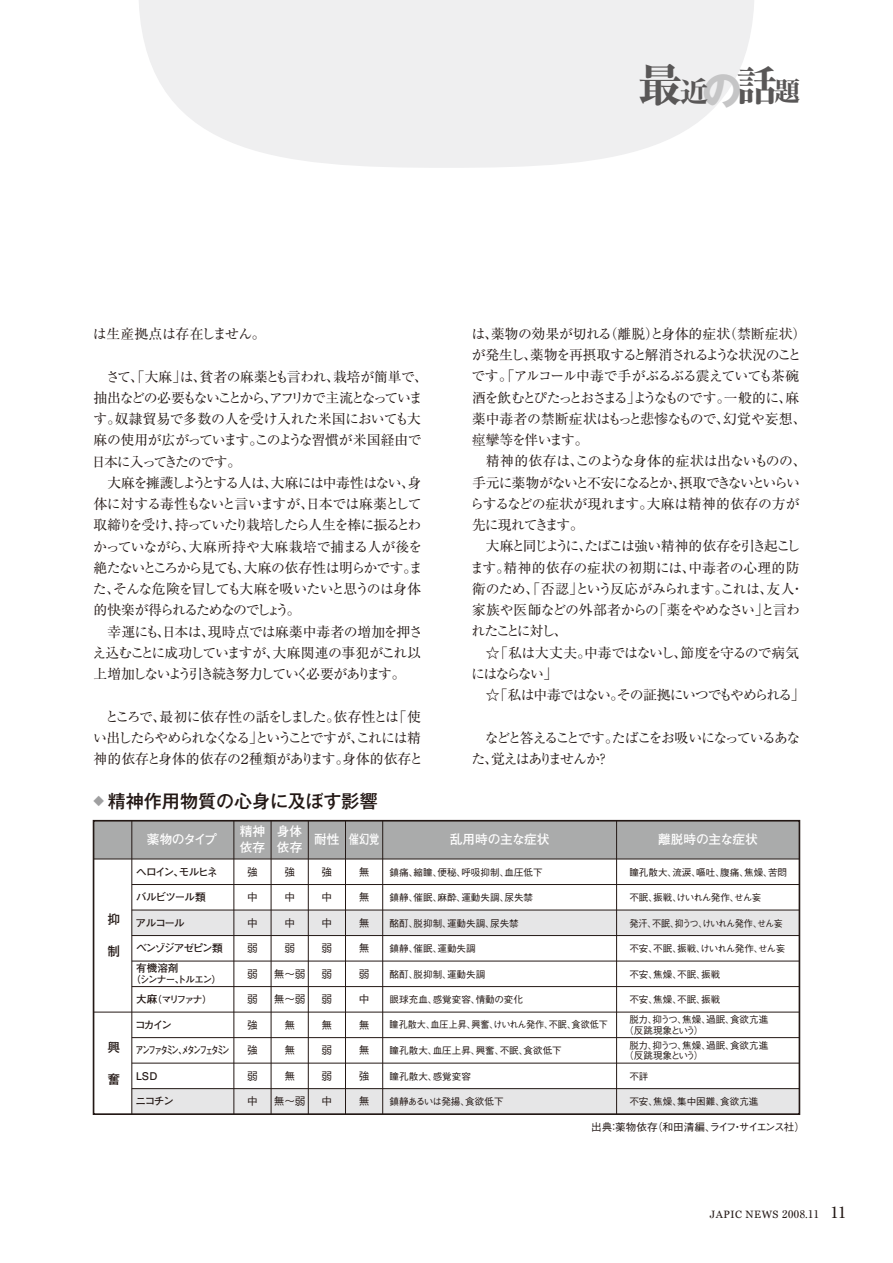
<style>
.page{position:relative;width:893px;height:1263px;background:#fff}
.page>*{position:absolute;margin:0;border:0;box-sizing:border-box;transform-origin:0 0}
.t1{font:800 44.85px "Ryumin Pro";color:#595757}
.t2{font:500 18px "Gothic MB101 Pro";color:#231815}
.t3{font:13.8px/21.3px "Ryumin Pro";letter-spacing:-.065em;color:#231815}
.t4{font:13.8px/21.3px "Ryumin Pro";letter-spacing:-.045em;color:#231815}
.t5{font:13.8px/21.3px "Ryumin Pro";letter-spacing:-.09em;color:#231815}
.t6{font:13.8px/21.3px "Ryumin Pro";letter-spacing:-.11em;color:#231815}
.t7{font:13.8px "Ryumin Pro";letter-spacing:-.025em;color:#231815}
.t8{font:700 12.75px/15.9px "Futo Go B101 Pro";letter-spacing:-.01em;color:#fff}
.t9{font:700 12.75px "Futo Go B101 Pro";color:#231815}
.t10{font:500 10.65px "Gothic BBB Pro";letter-spacing:-.05em;color:#231815}
.t11{font:700 10.65px "Futo Go B101 Pro";letter-spacing:-.125em;color:#231815}
.t12{font:10.65px "Georgia";letter-spacing:.05em;color:#231815}
.t13{font:700 10.65px "Futo Go B101 Pro";letter-spacing:-.215em;color:#231815;scale:.7 1}
.t14{font:700 10.65px/20.2px "Futo Go B101 Pro";letter-spacing:-.08em;color:#231815}
.t15{font:700 10.65px "Futo Go B101 Pro";letter-spacing:-.085em;color:#231815}
.t16{font:500 9.6px/10.6px "Gothic BBB Pro";color:#231815}
.t17{font:500 9.6px "Gothic BBB Pro";letter-spacing:-.055em;color:#231815}
.t18{font:500 9.6px "Gothic BBB Pro";color:#231815;scale:.95 1}
.t19{font:500 9.6px "Gothic BBB Pro";letter-spacing:-.1em;color:#231815;scale:.95 1}
.t20{font:700 9.6px/20.1px "Futo Go B101 Pro";letter-spacing:-.14em;color:#231815;text-align:center}
.t21{font:500 9.6px "Gothic BBB Pro";letter-spacing:-.035em;color:#231815}
.s1{font-size:28.8px}
.s2{font-size:40.95px}
.s3{font-size:26.4px}
.s4{font-size:10.65px;color:#9f9fa0}
.s5{font-size:10.65px}
.s6{font-family:"Ryumin Pro";font-weight:500}
.s7{font-family:"Ryumin Pro";font-weight:500;font-size:15.45px}
</style>
<div class="page">
<div style="left:94px;top:821px;width:705px;height:38px;background:#aaabab"></div>
<div style="left:132px;top:910px;width:667px;height:25px;background:#e6e6e7"></div>
<div style="left:132px;top:1089px;width:667px;height:25px;background:#e6e6e7"></div>
<svg style="left:139px;top:0;width:615px;height:168px;fill:#efeff0"></svg>
<div style="left:93px;top:820px;width:707px;height:295px;border:2px solid #231815"></div>
<hr style="left:94px;top:858px;width:705px;height:1px;background:#231815">
<hr style="left:132px;top:884px;width:667px;height:1px;background:#231815">
<hr style="left:132px;top:910px;width:667px;height:1px;background:#231815">
<hr style="left:132px;top:935px;width:667px;height:1px;background:#231815">
<hr style="left:132px;top:961px;width:667px;height:1px;background:#231815">
<hr style="left:132px;top:986px;width:667px;height:1px;background:#231815">
<hr style="left:94px;top:1012px;width:705px;height:1px;background:#231815">
<hr style="left:132px;top:1037px;width:667px;height:1px;background:#231815">
<hr style="left:132px;top:1063px;width:667px;height:1px;background:#231815">
<hr style="left:132px;top:1088px;width:667px;height:1px;background:#231815">
<hr style="left:131px;top:821px;width:1px;height:293px;background:#231815">
<hr style="left:233px;top:821px;width:1px;height:293px;background:#231815">
<hr style="left:271px;top:821px;width:1px;height:293px;background:#231815">
<hr style="left:308px;top:821px;width:1px;height:293px;background:#231815">
<hr style="left:345px;top:821px;width:1px;height:293px;background:#231815">
<hr style="left:382px;top:821px;width:1px;height:293px;background:#231815">
<hr style="left:616px;top:821px;width:1px;height:293px;background:#231815">
<h1 class="t1" style="left:638px;top:50px;width:163px">最<span class="s1">近</span><sub>の</sub><span class="s2">話</span><span class="s3">題</span></h1>
<p class="t7" style="left:93px;top:323px;width:174px">は生産拠点は存在しません。</p>
<p class="t3" style="left:92px;top:365px;width:338px;text-indent:14px">さて、「大麻」は、貧者の麻薬とも言われ、栽培が簡単で、抽出などの必要もないことから、アフリカで主流となっています。奴隷貿易で多数の人を受け入れた米国においても大麻の使用が広がっています。このような習慣が米国経由で日本に入ってきたのです。</p>
<p class="t3" style="left:93px;top:471px;width:331px;text-align:justify;text-indent:14px">大麻を擁護しようとする人は、大麻には中毒性はない、身体に対する毒性もないと言いますが、日本では麻薬として取締りを受け、持っていたり栽培したら人生を棒に振るとわかっていながら、大麻所持や大麻栽培で捕まる人が後を絶たないところから見ても、大麻の依存性は明らかです。また、そんな危険を冒しても大麻を吸いたいと思うのは身体的快楽が得られるためなのでしょう。</p>
<p class="t3" style="left:92px;top:620px;width:332px;text-indent:15px">幸運にも、日本は、現時点では麻薬中毒者の増加を押さえ込むことに成功していますが、大麻関連の事犯がこれ以上増加しないよう引き続き努力していく必要があります。</p>
<p class="t5" style="left:93px;top:705px;width:332px;text-indent:12px">ところで、最初に依存性の話をしました。依存性とは「使い出したらやめられなくなる」ということですが、これには精神的依存と身体的依存の２種類があります。身体的依存と</p>
<h2 class="t2" style="left:94px;top:786px;width:286px"><span class="s4">◆</span> 精神作用物質の心身に及ぼす影響</h2>
<p class="t3" style="left:471px;top:322px;width:337px">は、薬物の効果が切れる（離脱）と身体的症状（禁断症状）が発生し、薬物を再摂取すると解消されるような状況のことです。「アルコール中毒で手がぶるぶる震えていても茶碗酒を飲むとぴたっとおさまる」ようなものです。一般的に、麻薬中毒者の禁断症状はもっと悲惨なもので、幻覚や妄想、痙攣等を伴います。</p>
<p class="t3" style="left:470px;top:450px;width:338px;text-indent:16px">精神的依存は、このような身体的症状は出ないものの、手元に薬物がないと不安になるとか、摂取できないといらいらするなどの症状が現れます。大麻は精神的依存の方が先に現れてきます。</p>
<p class="t4" style="left:470px;top:535px;width:335px;text-indent:16px">大麻と同じように、たばこは強い精神的依存を引き起こします。精神的依存の症状の初期には、中毒者の心理的防衛のため、「否認」という反応がみられます。これは、友人・家族や医師などの外部者からの「薬をやめなさい」と言われたことに対し、</p>
<p class="t3" style="left:471px;top:641px;width:330px;text-indent:15px">☆「私は大丈夫。中毒ではないし、節度を守るので病気にはならない」</p>
<p class="t3" style="left:486px;top:683px;width:320px">☆「私は中毒ではない。その証拠にいつでもやめられる」</p>
<p class="t6" style="left:471px;top:726px;width:331px;text-indent:13px">などと答えることです。たばこをお吸いになっているあなた、覚えはありませんか？</p>
<p class="t9" style="left:107px;top:909px;width:14px">抑</p>
<p class="t9" style="left:107px;top:941px;width:14px">制</p>
<p class="t9" style="left:107px;top:1037px;width:14px">興</p>
<p class="t9" style="left:107px;top:1068px;width:14px">奮</p>
<p class="t8" style="left:147px;top:830px;width:72px">薬物のタイプ</p>
<p class="t8" style="left:240px;top:822px;width:27px">精神依存</p>
<p class="t8" style="left:277px;top:822px;width:27px">身体依存</p>
<p class="t8" style="left:314px;top:830px;width:67px">耐性 催幻覚</p>
<p class="t8" style="left:450px;top:830px;width:101px">乱用時の主な症状</p>
<p class="t8" style="left:658px;top:830px;width:101px">離脱時の主な症状</p>
<p class="t10" style="left:247px;top:863px;width:12px">強</p>
<p class="t10" style="left:284px;top:863px;width:12px">強</p>
<p class="t10" style="left:322px;top:863px;width:12px">強</p>
<p class="t10" style="left:359px;top:863px;width:12px">無</p>
<p class="t10" style="left:247px;top:888px;width:12px">中</p>
<p class="t10" style="left:284px;top:888px;width:12px">中</p>
<p class="t10" style="left:322px;top:888px;width:12px">中</p>
<p class="t10" style="left:359px;top:888px;width:12px">無</p>
<p class="t10" style="left:247px;top:914px;width:12px">中</p>
<p class="t10" style="left:284px;top:914px;width:12px">中</p>
<p class="t10" style="left:322px;top:914px;width:12px">中</p>
<p class="t10" style="left:359px;top:914px;width:12px">無</p>
<p class="t10" style="left:247px;top:939px;width:12px">弱</p>
<p class="t10" style="left:284px;top:939px;width:12px">弱</p>
<p class="t10" style="left:322px;top:939px;width:12px">弱</p>
<p class="t10" style="left:359px;top:939px;width:12px">無</p>
<p class="t10" style="left:247px;top:965px;width:12px">弱</p>
<p class="t10" style="left:274px;top:965px;width:33px">無～弱</p>
<p class="t10" style="left:322px;top:965px;width:12px">弱</p>
<p class="t10" style="left:359px;top:965px;width:12px">弱</p>
<p class="t10" style="left:247px;top:990px;width:12px">弱</p>
<p class="t10" style="left:274px;top:990px;width:33px">無～弱</p>
<p class="t10" style="left:322px;top:990px;width:12px">弱</p>
<p class="t10" style="left:359px;top:990px;width:12px">中</p>
<p class="t10" style="left:247px;top:1016px;width:12px">強</p>
<p class="t10" style="left:284px;top:1016px;width:12px">無</p>
<p class="t10" style="left:322px;top:1016px;width:12px">無</p>
<p class="t10" style="left:359px;top:1016px;width:12px">無</p>
<p class="t10" style="left:247px;top:1041px;width:12px">強</p>
<p class="t10" style="left:284px;top:1041px;width:12px">無</p>
<p class="t10" style="left:322px;top:1041px;width:12px">弱</p>
<p class="t10" style="left:359px;top:1041px;width:12px">無</p>
<p class="t10" style="left:247px;top:1067px;width:12px">弱</p>
<p class="t10" style="left:284px;top:1067px;width:12px">無</p>
<p class="t10" style="left:322px;top:1067px;width:12px">弱</p>
<p class="t10" style="left:359px;top:1067px;width:12px">強</p>
<p class="t10" style="left:247px;top:1093px;width:12px">中</p>
<p class="t10" style="left:274px;top:1093px;width:33px">無～弱</p>
<p class="t10" style="left:322px;top:1093px;width:12px">中</p>
<p class="t10" style="left:359px;top:1093px;width:12px">無</p>
<p class="t11" style="left:136px;top:863px;width:83px">ヘロイン、モルヒネ</p>
<p class="t16" style="left:390px;top:865px;width:155px">鎮痛、縮瞳、便秘、呼吸抑制、血圧低下</p>
<p class="t16" style="left:629px;top:865px;width:159px">瞳孔散大、流涙、嘔吐、腹痛、焦燥、苦悶</p>
<p class="t17" style="left:629px;top:890px;width:133px">不眠、振戦、けいれん発作、せん妄</p>
<p class="t19" style="left:629px;top:915px;width:163px">発汗、不眠、抑うつ、けいれん発作、せん妄</p>
<p class="t17" style="left:629px;top:941px;width:157px">不安、不眠、振戦、けいれん発作、せん妄</p>
<p class="t16" style="left:629px;top:967px;width:92px">不安、焦燥、不眠、振戦</p>
<p class="t16" style="left:629px;top:993px;width:92px">不安、焦燥、不眠、振戦</p>
<p class="t15" style="left:136px;top:888px;width:71px">バルビツール類</p>
<p class="t11" style="left:136px;top:914px;width:51px">アルコール</p>
<p class="t14" style="left:136px;top:936px;width:88px">ベンゾジアゼピン類有機溶剤</p>
<p class="t20" style="left:131px;top:968px;width:92px">（シンナー、トルエン）<span class="s5">大麻</span>（マリファナ）</p>
<p class="t11" style="left:135px;top:1016px;width:39px">コカイン</p>
<p class="t13" style="left:136px;top:1042px;width:136px">アンファタミン、メタンフェタミン</p>
<p class="t11" style="left:134px;top:1067px;width:26px">ＬＳＤ</p>
<p class="t11" style="left:136px;top:1093px;width:40px">ニコチン</p>
<p class="t16" style="left:390px;top:891px;width:145px">鎮静、催眠、麻酔、運動失調、尿失禁</p>
<p class="t16" style="left:390px;top:916px;width:131px">酩酊、脱抑制、運動失調、尿失禁</p>
<p class="t16" style="left:390px;top:942px;width:88px">鎮静、催眠、運動失調</p>
<p class="t16" style="left:390px;top:967px;width:97px">酩酊、脱抑制、運動失調</p>
<p class="t16" style="left:390px;top:993px;width:135px">眼球充血、感覚変容、情動の変化</p>
<p class="t18" style="left:390px;top:1017px;width:231px">瞳孔散大、血圧上昇、興奮、けいれん発作、不眠、食欲低下</p>
<p class="t16" style="left:624px;top:1013px;width:146px;text-indent:5px">脱力、抑うつ、焦燥、過眠、食欲亢進（反跳現象という）</p>
<p class="t16" style="left:624px;top:1039px;width:146px;text-indent:5px">脱力、抑うつ、焦燥、過眠、食欲亢進（反跳現象という）</p>
<p class="t16" style="left:390px;top:1043px;width:174px">瞳孔散大、血圧上昇、興奮、不眠、食欲低下</p>
<p class="t16" style="left:390px;top:1069px;width:83px">瞳孔散大、感覚変容</p>
<p class="t21" style="left:390px;top:1094px;width:115px">鎮静あるいは発揚、食欲低下</p>
<p class="t16" style="left:629px;top:1069px;width:21px">不詳</p>
<p class="t16" style="left:629px;top:1095px;width:131px">不安、焦燥、集中困難、食欲亢進</p>
<p class="t10" style="left:591px;top:1118px;width:215px">出典：薬物依存（和田清編、ライフ・サイエンス社）</p>
<p class="t12" style="left:710px;top:1208px;width:138px">JAPIC NEWS <span class="s6">2008.11</span> <span class="s7">11</span></p>
</div>
